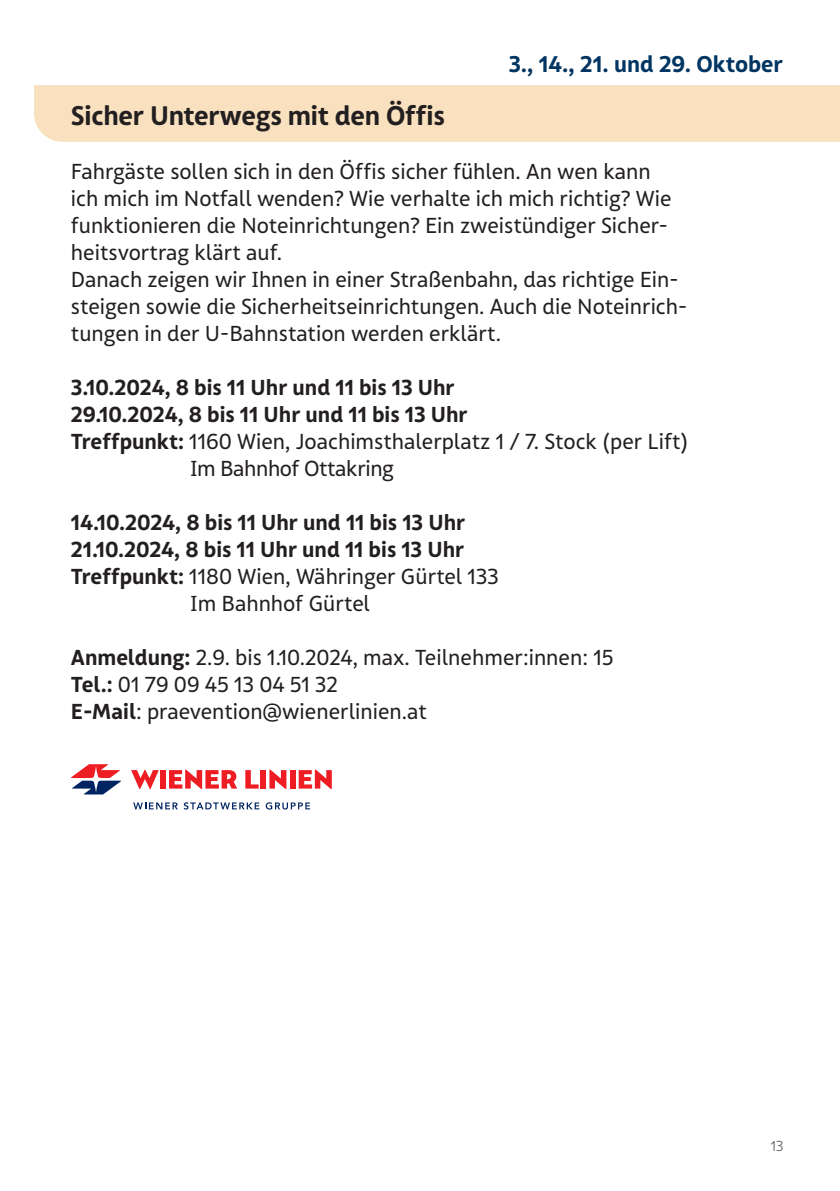
<style>
.page{position:relative;width:840px;height:1191px;background:#fff}
.page>*{position:absolute;margin:0;border:0;box-sizing:border-box;transform-origin:0 0}
.t1{font:700 26px "FSW Sans Pro";letter-spacing:-.01em;color:#231f20}
.t2{font:700 22px "FSW Sans Pro";color:#003562}
.t3{font:21px/27px "FSW Sans Pro";color:#231f20}
.t4{font:700 21px "FSW Sans Pro";color:#231f20}
.t5{font:21px "FSW Sans Pro";letter-spacing:-.02em;color:#231f20}
.t6{font:300 14px "FSW Sans Pro";color:#57585a}
.s1{font-weight:700}
</style>
<div class="page">
<div style="left:34px;top:85px;width:805px;height:57px;background:#f9e1c0"></div>
<svg style="left:133px;top:802px;width:126px;height:7px"></svg>
<svg style="left:265px;top:802px;width:45px;height:7px"></svg>
<svg style="left:131px;top:770px;width:28px;height:19px"></svg>
<div style="left:160px;top:770px;width:5px;height:18px;background:#ee1d23"></div>
<svg style="left:245px;top:770px;width:13px;height:18px"></svg>
<div style="left:260px;top:770px;width:6px;height:18px;background:#ee1d23"></div>
<div style="left:289px;top:770px;width:6px;height:18px;background:#ee1d23"></div>
<svg style="left:71px;top:764px;width:50px;height:30px"></svg>
<svg style="left:169px;top:769px;width:68px;height:20px"></svg>
<svg style="left:269px;top:769px;width:17px;height:20px"></svg>
<svg style="left:298px;top:769px;width:33px;height:20px"></svg>
<p class="t2" style="left:508px;top:50px;width:276px">3., 14., 21. und 29. Oktober</p>
<p class="t1" style="left:71px;top:99px;width:375px">Sicher Unterwegs mit den Öffis</p>
<p class="t3" style="left:71px;top:158px;width:617px">Fahrgäste sollen sich in den Öffis sicher fühlen. An wen kann<br>ich mich im Notfall wenden? Wie verhalte ich mich richtig? Wie funktionieren die Noteinrichtungen? Ein zweistündiger Sicher&shy;heitsvortrag klärt auf.<br>Danach zeigen wir Ihnen in einer Straßenbahn, das richtige Ein&shy;steigen sowie die Sicherheitseinrichtungen. Auch die Noteinrich&shy;tungen in der U-Bahnstation werden erklärt.</p>
<p class="t4" style="left:71px;top:374px;width:385px">3.10.2024, 8 bis 11 Uhr und 11 bis 13 Uhr</p>
<p class="t4" style="left:71px;top:401px;width:398px">29.10.2024, 8 bis 11 Uhr und 11 bis 13 Uhr</p>
<p class="t3" style="left:71px;top:428px;width:618px"><span class="s1">Treffpunkt:</span> 1160 Wien, Joachimsthalerplatz 1 / 7. Stock (per Lift)</p>
<p class="t5" style="left:190px;top:456px;width:205px">Im Bahnhof Ottakring</p>
<p class="t4" style="left:71px;top:509px;width:395px">14.10.2024, 8 bis 11 Uhr und 11 bis 13 Uhr</p>
<p class="t4" style="left:71px;top:536px;width:395px">21.10.2024, 8 bis 11 Uhr und 11 bis 13 Uhr</p>
<p class="t3" style="left:71px;top:563px;width:429px"><span class="s1">Treffpunkt:</span> 1180 Wien, Währinger Gürtel 133</p>
<p class="t3" style="left:190px;top:590px;width:181px">Im Bahnhof Gürtel</p>
<p class="t3" style="left:71px;top:644px;width:544px"><span class="s1">Anmeldung:</span> 2.9. bis 1.10.2024, max. Teilnehmer:innen: 15<br><span class="s1">Tel.:</span> 01 79 09 45 13 04 51 32<br><span class="s1">E-Mail</span>: praevention@wienerlinien.at</p>
<p class="t6" style="left:770px;top:1138px;width:14px">13</p>
</div>
